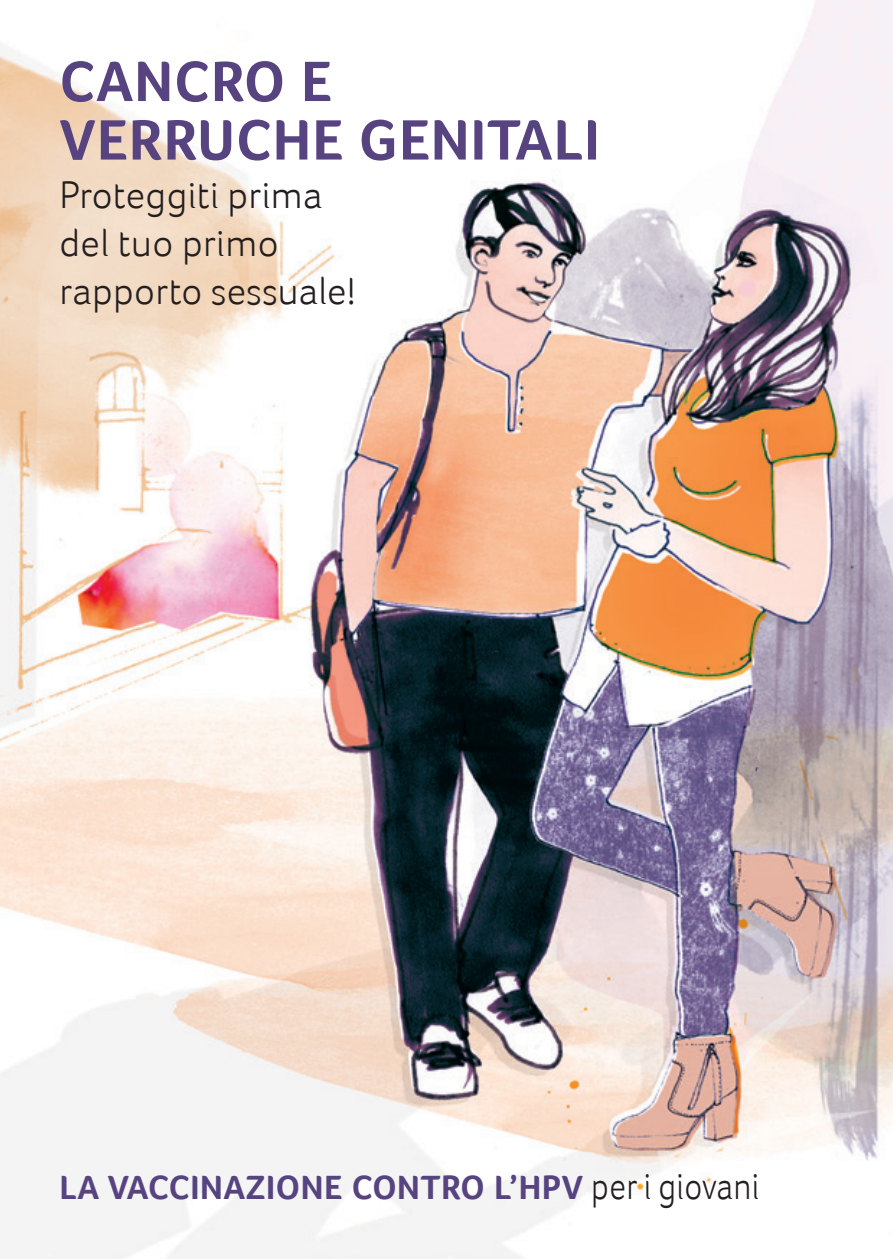
<style>
.page{position:relative;width:893px;height:1259px;background:#fff}
.page>*{position:absolute;margin:0;border:0;box-sizing:border-box;transform-origin:0 0}
.t1{font:700 58.5px/58.5px "Foco";letter-spacing:.02em;color:#564380}
.t2{font:300 39px/48px "Foco";letter-spacing:.01em;color:#231f20}
.t3{font:700 34.5px "Foco";letter-spacing:.02em;color:#564380}
.s1{font-weight:300;font-size:39px;color:#231f20}
</style>
<div class="page">
<img style="left:0;top:0;width:893px;height:1259px">
<h1 class="t1" style="left:60px;top:51px;width:542px">CANCRO E<br>VERRUCHE GENITALI</h1>
<p class="t2" style="left:60px;top:170px;width:298px">Proteggiti prima del tuo primo rapporto sessuale!</p>
<p class="t3" style="left:60px;top:1167px;width:701px">LA VACCINAZIONE CONTRO L’HPV <span class="s1">per i giovani</span></p>
</div>
